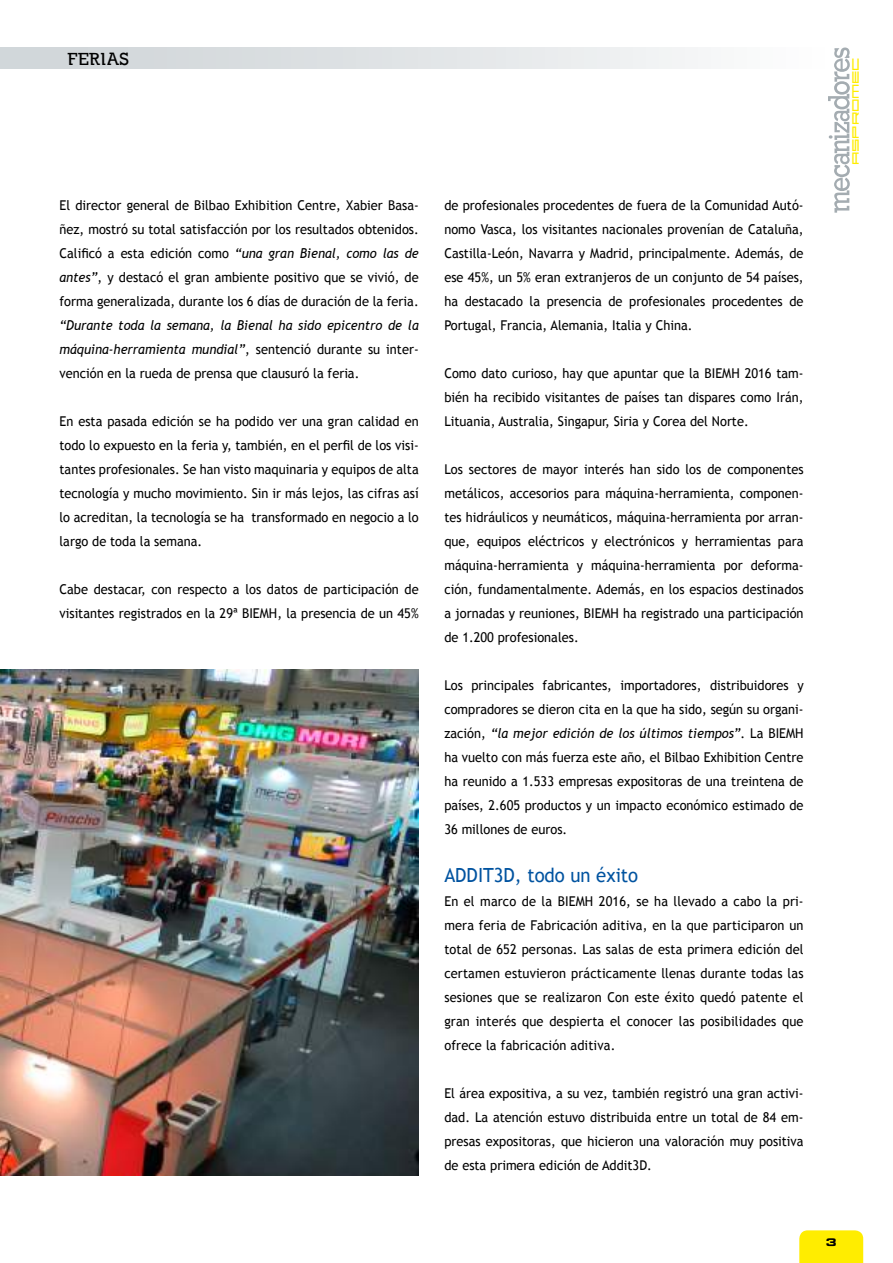
<style>
.page{position:relative;width:893px;height:1263px;background:#fff}
.page>*{position:absolute;margin:0;border:0;box-sizing:border-box;transform-origin:0 0}
.t1{font:19.5px "Trebuchet MS";color:#0053a0;scale:.95 1}
.t2{font:18px "Providence";letter-spacing:.02em;color:#000}
.t3{font:13.5px/24px "Trebuchet MS";color:#000;text-align:justify;scale:.95 1}
.t4{font:italic 13.5px/24px "Trebuchet MS";color:#000;text-align:justify;scale:.95 1}
.t5{font:10.5px "Eurostile LT Std Bold Ex 2";color:#000;scale:1.05 1}
.t6{font:5.1px "Abstract";letter-spacing:-.025em;color:#ffed00;scale:.94 1}
.s1{font-style:italic}
.s2{font-style:normal}
</style>
<div class="page">
<div style="left:799px;top:1230px;width:64px;height:33px;background:#ffed00"></div>
<div style="left:0;top:48px;width:831px;height:21px;background:linear-gradient(to right,#ccd1d5,#fbfbfc)"></div>
<svg style="left:828px;top:48px;width:22px;height:165px"></svg>
<svg style="left:0;top:48px;width:1px;height:21px"></svg>
<img style="left:0;top:669px;width:419px;height:506px">
<h2 class="t2" style="left:67px;top:51px;width:63px">FERIAS</h2>
<p class="t3" style="left:60px;top:193px;width:380px">El director general de Bilbao Exhibition Centre, Xabier Basa&shy;ñez, mostró su total satisfacción por los resultados obtenidos.<br>Calificó a esta edición como <span class="s1">“una gran Bienal, como las de antes”</span>, y destacó el gran ambiente positivo que se vivió, de forma generalizada, durante los 6 días de duración de la feria.</p>
<p class="t4" style="left:60px;top:313px;width:380px">“Durante toda la semana, la Bienal ha sido epicentro de la máquina-herramienta mundial”<span class="s2">, sentenció durante su inter&shy;vención en la rueda de prensa que clausuró la feria.</span></p>
<p class="t3" style="left:60px;top:409px;width:380px">En esta pasada edición se ha podido ver una gran calidad en todo lo expuesto en la feria y, también, en el perfil de los visi&shy;tantes profesionales. Se han visto maquinaria y equipos de alta tecnología y mucho movimiento. Sin ir más lejos, las cifras así lo acreditan, la tecnología se ha transformado en negocio a lo largo de toda la semana.</p>
<p class="t3" style="left:60px;top:577px;width:380px">Cabe destacar, con respecto a los datos de participación de visitantes registrados en la 29ª BIEMH, la presencia de un 45%</p>
<p class="t3" style="left:444px;top:193px;width:380px">de profesionales procedentes de fuera de la Comunidad Autó&shy;nomo Vasca, los visitantes nacionales provenían de Cataluña, Castilla-León, Navarra y Madrid, principalmente. Además, de ese 45%, un 5% eran extranjeros de un conjunto de 54 países, ha destacado la presencia de profesionales procedentes de Portugal, Francia, Alemania, Italia y China.</p>
<p class="t3" style="left:444px;top:361px;width:380px">Como dato curioso, hay que apuntar que la BIEMH 2016 tam&shy;bién ha recibido visitantes de países tan dispares como Irán, Lituania, Australia, Singapur, Siria y Corea del Norte.</p>
<p class="t3" style="left:444px;top:457px;width:380px">Los sectores de mayor interés han sido los de componentes metálicos, accesorios para máquina-herramienta, componen&shy;tes hidráulicos y neumáticos, máquina-herramienta por arran&shy;que, equipos eléctricos y electrónicos y herramientas para máquina-herramienta y máquina-herramienta por deforma&shy;ción, fundamentalmente. Además, en los espacios destinados a jornadas y reuniones, BIEMH ha registrado una participación de 1.200 profesionales.</p>
<p class="t3" style="left:444px;top:673px;width:380px">Los principales fabricantes, importadores, distribuidores y compradores se dieron cita en la que ha sido, según su organi&shy;zación, <span class="s1">“la mejor edición de los últimos tiempos”</span>. La BIEMH ha vuelto con más fuerza este año, el Bilbao Exhibition Centre ha reunido a 1.533 empresas expositoras de una treintena de países, 2.605 productos y un impacto económico estimado de 36 millones de euros.</p>
<h1 class="t1" style="left:444px;top:863px;width:206px">ADDIT3D, todo un éxito</h1>
<p class="t3" style="left:444px;top:889px;width:380px">En el marco de la BIEMH 2016, se ha llevado a cabo la pri&shy;mera feria de Fabricación aditiva, en la que participaron un total de 652 personas. Las salas de esta primera edición del certamen estuvieron prácticamente llenas durante todas las sesiones que se realizaron Con este éxito quedó patente el gran interés que despierta el conocer las posibilidades que ofrece la fabricación aditiva.</p>
<p class="t3" style="left:444px;top:1081px;width:380px">El área expositiva, a su vez, también registró una gran activi&shy;dad. La atención estuvo distribuida entre un total de 84 em&shy;presas expositoras, que hicieron una valoración muy positiva de esta primera edición de Addit3D.</p>
<p class="t6" style="left:854px;top:164px;width:116px;rotate:-90deg">aspromec</p>
<p class="t5" style="left:826px;top:1234px;width:12px">3</p>
</div>
